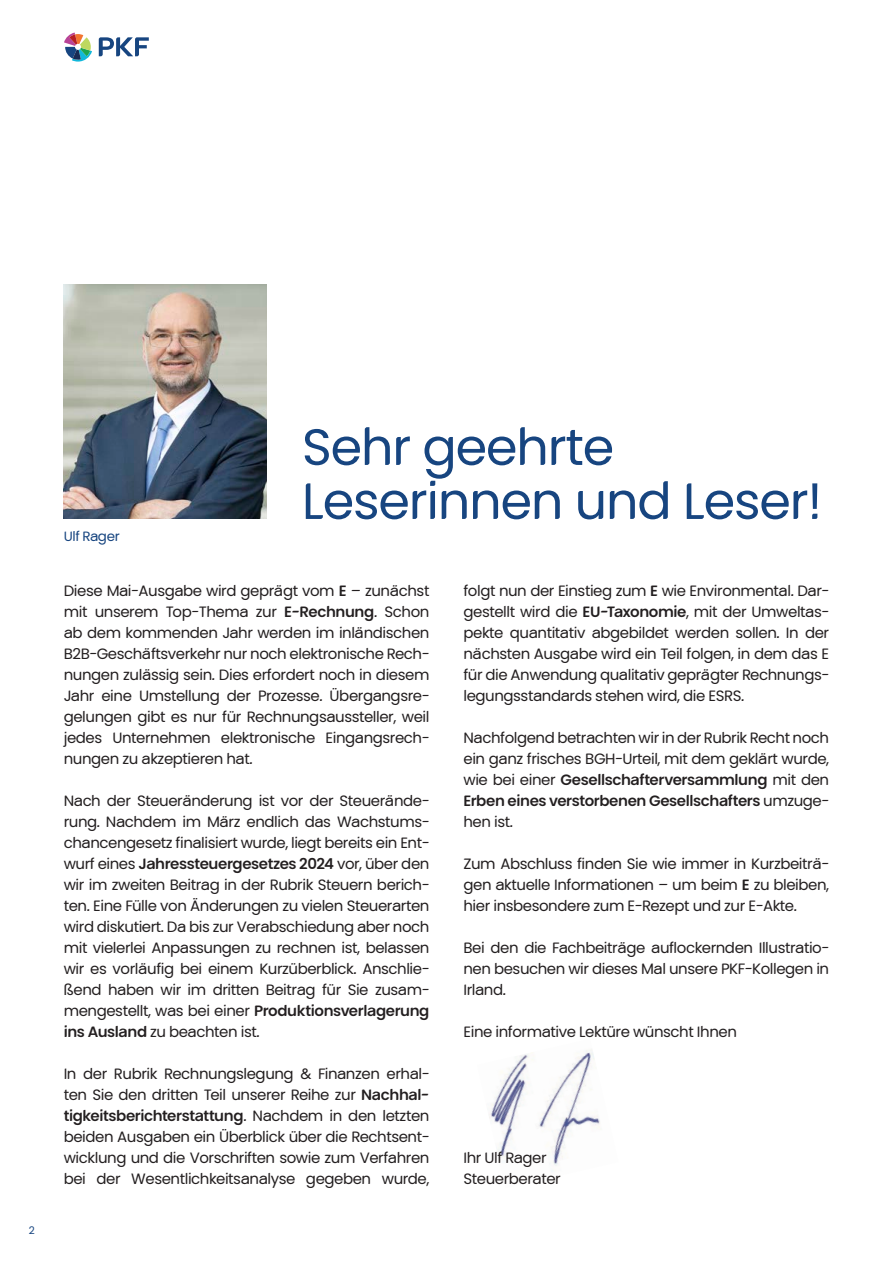
<style>
.page{position:relative;width:893px;height:1263px;background:#fff}
.page>*{position:absolute;margin:0;border:0;box-sizing:border-box;transform-origin:0 0}
.t1{font:51px/54px "PKF Global Sans";letter-spacing:-.025em;color:#174580}
.t2{font:15px/21px "PKF Global Sans";letter-spacing:-.03em;color:#231f20;text-align:justify}
.t3{font:13.5px "PKF Global Sans";letter-spacing:-.03em;color:#174580}
.t4{font:10.5px "PKF Global Sans";color:#174580}
.s1{font-weight:700}
</style>
<div class="page">
<svg style="left:99px;top:37px;width:50px;height:19px"></svg>
<svg style="left:64px;top:33px;width:28px;height:29px"></svg>
<img style="left:489px;top:1050px;width:111px;height:122px">
<img style="left:64px;top:285px;width:202px;height:234px">
<p class="t4" style="left:29px;top:1224px;width:8px">2</p>
<p class="t3" style="left:64px;top:527px;width:57px">Ulf Rager</p>
<h1 class="t1" style="left:302px;top:420px;width:522px">Sehr geehrte<br>Leserinnen und Leser!</h1>
<p class="t2" style="left:64px;top:581px;width:367px">Diese Mai-Ausgabe wird geprägt vom <span class="s1">E</span> – zunächst mit unserem Top-Thema zur <span class="s1">E-Rechnung</span>. Schon ab dem kommenden Jahr werden im inländischen B2B-Geschäftsverkehr nur noch elektronische Rech&shy;nungen zulässig sein. Dies erfordert noch in diesem Jahr eine Umstellung der Prozesse. Übergangsre&shy;gelungen gibt es nur für Rechnungsaussteller, weil jedes Unternehmen elektronische Eingangsrech&shy;nungen zu akzeptieren hat.</p>
<p class="t2" style="left:64px;top:791px;width:367px">Nach der Steueränderung ist vor der Steuerände&shy;rung. Nachdem im März endlich das Wachstums&shy;chancengesetz finalisiert wurde, liegt bereits ein Ent&shy;wurf eines <span class="s1">Jahressteuergesetzes 2024</span> vor, über den wir im zweiten Beitrag in der Rubrik Steuern berich&shy;ten. Eine Fülle von Änderungen zu vielen Steuerarten wird diskutiert. Da bis zur Verabschiedung aber noch mit vielerlei Anpassungen zu rechnen ist, belassen wir es vorläufig bei einem Kurzüberblick. Anschlie&shy;ßend haben wir im dritten Beitrag für Sie zusam&shy;mengestellt, was bei einer <span class="s1">Produktionsverlagerung ins Ausland</span> zu beachten ist.</p>
<p class="t2" style="left:64px;top:1064px;width:367px">In der Rubrik Rechnungslegung &amp; Finanzen erhal&shy;ten Sie den dritten Teil unserer Reihe zur <span class="s1">Nachhal&shy;tigkeitsberichterstattung</span>. Nachdem in den letzten beiden Ausgaben ein Überblick über die Rechtsent&shy;wicklung und die Vorschriften sowie zum Verfahren bei der Wesentlichkeitsanalyse gegeben wurde,</p>
<p class="t2" style="left:463px;top:581px;width:367px">folgt nun der Einstieg zum <span class="s1">E</span> wie Environmental. Dar&shy;gestellt wird die <span class="s1">EU-Taxonomie</span>, mit der Umweltas&shy;pekte quantitativ abgebildet werden sollen. In der nächsten Ausgabe wird ein Teil folgen, in dem das E für die Anwendung qualitativ geprägter Rechnungs&shy;legungsstandards stehen wird, die ESRS.</p>
<p class="t2" style="left:463px;top:728px;width:367px">Nachfolgend betrachten wir in der Rubrik Recht noch ein ganz frisches BGH-Urteil, mit dem geklärt wurde, wie bei einer <span class="s1">Gesellschafterversammlung</span> mit den <span class="s1">Erben eines verstorbenen Gesellschafters</span> umzuge&shy;hen ist.</p>
<p class="t2" style="left:463px;top:854px;width:367px">Zum Abschluss finden Sie wie immer in Kurzbeiträ&shy;gen aktuelle Informationen – um beim <span class="s1">E</span> zu bleiben, hier insbesondere zum E-Rezept und zur E-Akte.</p>
<p class="t2" style="left:463px;top:938px;width:367px">Bei den die Fachbeiträge auflockernden Illustratio&shy;nen besuchen wir dieses Mal unsere PKF-Kollegen in Irland.</p>
<p class="t2" style="left:463px;top:1022px;width:275px">Eine informative Lektüre wünscht Ihnen</p>
<p class="t2" style="left:463px;top:1148px;width:99px">Ihr Ulf Rager<br>Steuerberater</p>
</div>
